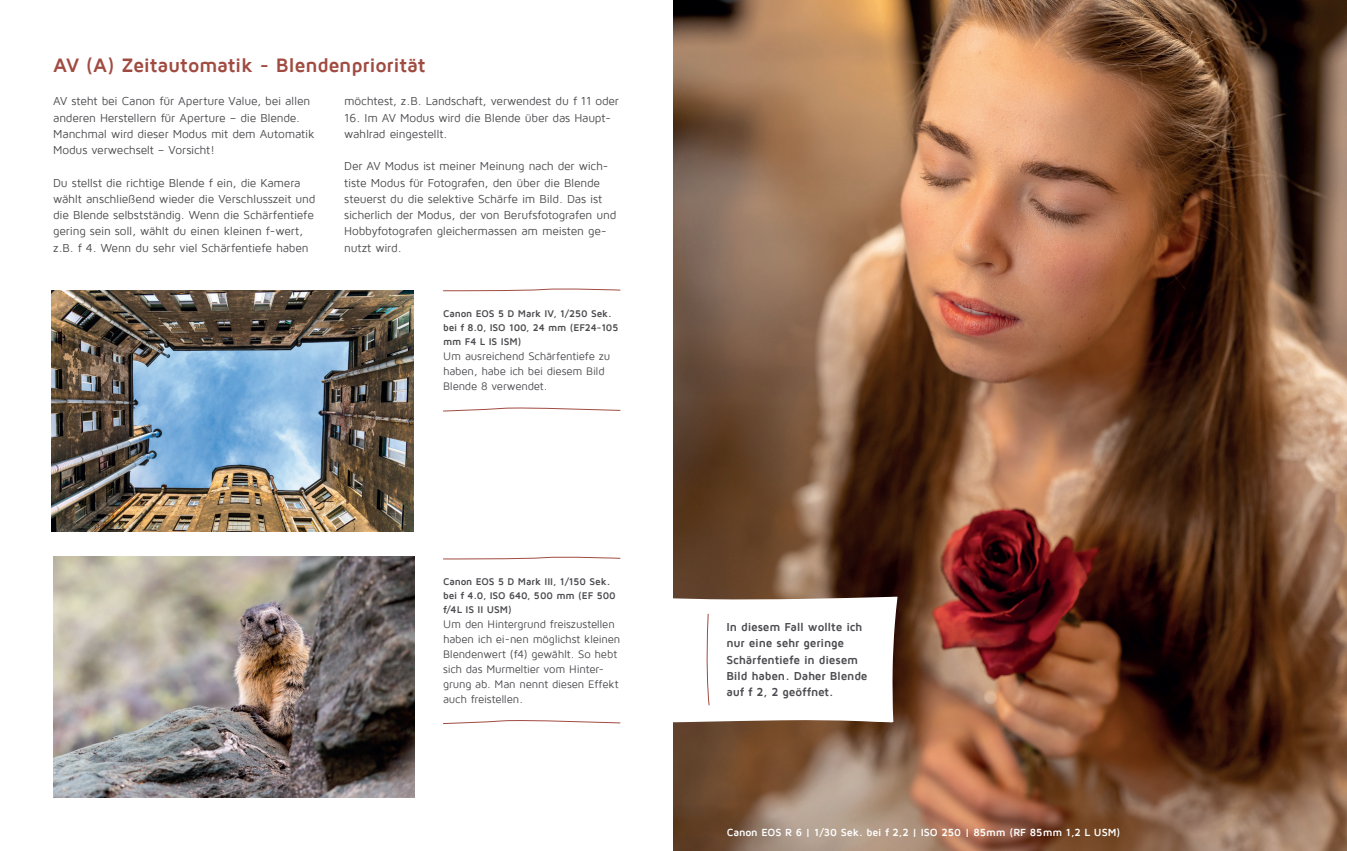
<style>
.page{position:relative;width:1347px;height:851px;background:#fff}
.page>*{position:absolute;margin:0;border:0;box-sizing:border-box;transform-origin:0 0}
.t1{font:700 20px "Maven Pro";letter-spacing:-.015em;color:#a04b41}
.t2{font:11.88px/16.2px "Maven Pro";letter-spacing:-.015em;color:#4c4c50}
.t3{font:700 11.88px/16.2px "Maven Pro";letter-spacing:-.015em;color:#4c4c50}
.t4{font:11.25px/15px "Maven Pro";letter-spacing:-.015em;color:#4c4c50}
.t5{font:700 10.62px "Maven Pro";letter-spacing:-.01em;color:#fff}
.t6{font:700 10px/13.8px "Maven Pro";letter-spacing:-.01em;color:#4c4c50}
</style>
<div class="page">
<img style="left:673px;top:0;width:673px;height:850px">
<svg style="left:673px;top:596px;width:224px;height:126px"></svg>
<img style="left:52px;top:291px;width:361px;height:240px">
<img style="left:54px;top:556px;width:361px;height:241px">
<svg style="left:443px;top:407px;width:177px;height:4px"></svg>
<svg style="left:443px;top:288px;width:177px;height:3px"></svg>
<svg style="left:443px;top:720px;width:177px;height:4px"></svg>
<svg style="left:443px;top:556px;width:177px;height:3px"></svg>
<h1 class="t1" style="left:53px;top:55px;width:374px">AV (A) Zeitautomatik - Blendenpriorität</h1>
<p class="t2" style="left:53px;top:93px;width:263px">AV steht bei Canon für Aperture Value, bei allen anderen Herstellern für Aperture – die Blende.<br>Manchmal wird dieser Modus mit dem Automatik Modus verwechselt – Vorsicht!</p>
<p class="t2" style="left:53px;top:175px;width:264px">Du stellst die richtige Blende f ein, die Kamera wählt anschließend wieder die Verschlusszeit und die Blende selbstständig. Wenn die Schärfentiefe gering sein soll, wählt du einen kleinen f-wert, z.B. f 4. Wenn du sehr viel Schärfentiefe haben</p>
<p class="t2" style="left:344px;top:93px;width:276px">möchtest, z.B. Landschaft, verwendest du f 11 oder</p>
<p class="t2" style="left:344px;top:110px;width:268px">16. Im AV Modus wird die Blende über das Haupt&shy;wahlrad eingestellt.</p>
<p class="t2" style="left:344px;top:158px;width:274px">Der AV Modus ist meiner Meinung nach der wich&shy;tiste Modus für Fotografen, den über die Blende steuerst du die selektive Schärfe im Bild. Das ist sicherlich der Modus, der von Berufsfotografen und Hobbyfotografen gleichermassen am meisten ge&shy;nutzt wird.</p>
<p class="t6" style="left:443px;top:307px;width:177px">Canon EOS 5 D Mark IV, 1/250 Sek. bei f 8.0, ISO 100, 24 mm (EF24-105 mm F4 L IS ISM)</p>
<p class="t4" style="left:443px;top:348px;width:169px">Um ausreichend Schärfentiefe zu haben, habe ich bei diesem Bild<br>Blende 8 verwendet.</p>
<p class="t6" style="left:443px;top:575px;width:174px">Canon EOS 5 D Mark III, 1/150 Sek. bei f 4.0, ISO 640, 500 mm (EF 500 f/4L IS II USM)</p>
<p class="t4" style="left:443px;top:616px;width:179px">Um den Hintergrund freiszustellen haben ich ei-nen möglichst kleinen<br>Blendenwert (f4) gewählt. So hebt sich das Murmeltier vom Hinter&shy;grung ab. Man nennt diesen Effekt auch freistellen.</p>
<p class="t3" style="left:726px;top:619px;width:143px">In diesem Fall wollte ich nur eine sehr geringe<br>Schärfentiefe in diesem<br>Bild haben. Daher Blende auf f 2, 2 geöffnet.</p>
<p class="t5" style="left:726px;top:827px;width:395px">Canon EOS R 6 | 1/30 Sek. bei f 2,2 | ISO 250 | 85mm (RF 85mm 1,2 L USM)</p>
</div>
